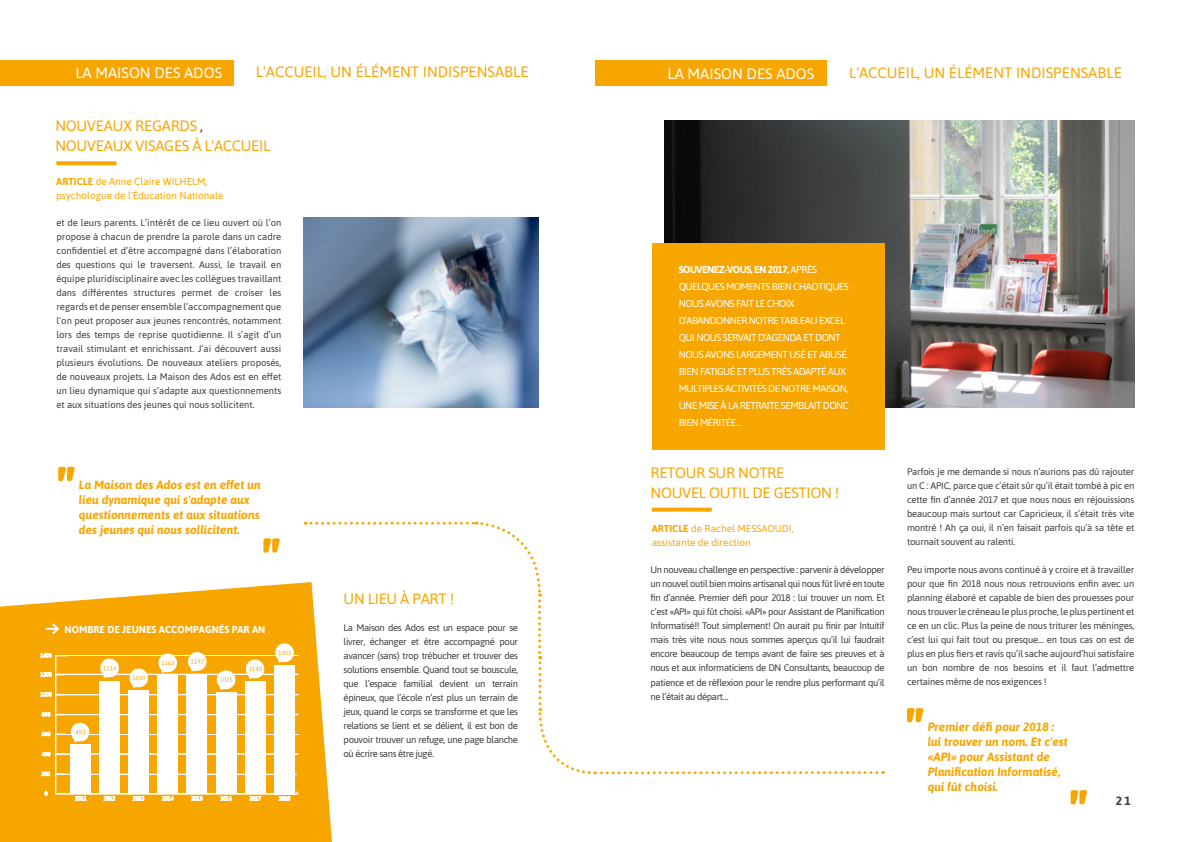
<style>
.page{position:relative;width:1191px;height:842px;background:#fff}
.page>*{position:absolute;margin:0;border:0;box-sizing:border-box;transform-origin:0 0}
.t1{font:15px/20px "Asap";letter-spacing:-.02em;color:#f7a600}
.t2{font:15px "Asap";color:#f7a600}
.t3{font:15px "Asap";color:#fff}
.t4{font:italic 700 12px/15px "Asap";color:#f7a600}
.t5{font:700 12px "Asap";color:#3c3c3b}
.t6{font:10px/17px "Asap";letter-spacing:-.05em;color:#fff}
.t7{font:10px/14px "Asap";color:#f7a600}
.t8{font:700 10px "Asap";color:#fff}
.t9{font:9.5px/14px "Asap";letter-spacing:-.02em;color:#3c3c3b;text-align:justify}
.t10{font:6px "Asap";color:#f7a600}
.s1{color:#3c3c3b}
.s2{font-weight:700}
</style>
<div class="page">
<img style="left:664px;top:120px;width:470px;height:287px">
<div style="left:0;top:60px;width:233px;height:25px;background:#f7a600"></div>
<svg style="left:56px;top:161px;width:60px;height:4px"></svg>
<svg style="left:58px;top:467px;width:17px;height:14px"></svg>
<svg style="left:263px;top:538px;width:17px;height:14px"></svg>
<svg style="left:907px;top:708px;width:16px;height:14px"></svg>
<svg style="left:1070px;top:790px;width:17px;height:14px"></svg>
<img style="left:304px;top:217px;width:235px;height:190px">
<div style="left:595px;top:60px;width:231px;height:25px;background:#f7a600"></div>
<svg style="left:651px;top:508px;width:60px;height:4px"></svg>
<div style="left:651px;top:243px;width:233px;height:207px;background:#f7a600"></div>
<svg style="left:0;top:582px;width:332px;height:260px;fill:#f7a600"></svg>
<svg style="left:46px;top:621px;width:15px;height:15px"></svg>
<svg style="left:40px;top:643px;width:259px;height:158px"></svg>
<svg style="left:305px;top:521px;width:578px;height:255px"></svg>
<h1 class="t3" style="left:75px;top:62px;width:148px">LA MAISON DES ADOS</h1>
<h1 class="t2" style="left:256px;top:61px;width:274px">L'ACCUEIL, UN ÉLÉMENT INDISPENSABLE</h1>
<h1 class="t1" style="left:55px;top:115px;width:216px">NOUVEAUX REGARDS <span class="s1">,<br></span>NOUVEAUX VISAGES À L'ACCUEIL</h1>
<p class="t7" style="left:56px;top:174px;width:169px"><span class="s2">ARTICLE</span> de Anne Claire WILHELM, psychologue de l'Éducation Nationale</p>
<p class="t9" style="left:56px;top:215px;width:226px">et de leurs parents. L’intérêt de ce lieu ouvert où l’on propose à chacun de prendre la parole dans un cadre confidentiel et d’être accompagné dans l’élaboration des questions qui le traversent. Aussi, le travail en équipe pluridisciplinaire avec les collègues travaillant dans différentes structures permet de croiser les regards et de penser ensemble l’accompagnement que l’on peut proposer aux jeunes rencontrés, notamment lors des temps de reprise quotidienne. Il s’agit d’un travail stimulant et enrichissant. J’ai découvert aussi plusieurs évolutions. De nouveaux ateliers proposés, de nouveaux projets. La Maison des Ados est en effet un lieu dynamique qui s’adapte aux questionnements et aux situations des jeunes qui nous sollicitent.</p>
<p class="t4" style="left:79px;top:477px;width:183px">La Maison des Ados est en effet un lieu dynamique qui s'adapte aux questionnements et aux situations des jeunes qui nous sollicitent.</p>
<p class="t8" style="left:65px;top:622px;width:202px">NOMBRE DE JEUNES ACCOMPAGNÉS PAR AN</p>
<p class="t10" style="left:278px;top:648px;width:14px">1303</p>
<h1 class="t1" style="left:344px;top:588px;width:112px">UN LIEU À PART !</h1>
<p class="t9" style="left:344px;top:620px;width:176px">La Maison des Ados est un espace pour se livrer, échanger et être accompagné pour avancer (sans) trop trébucher et trouver des solutions ensemble. Quand tout se bouscule, que l’espace familial devient un terrain épineux, que l’école n’est plus un terrain de jeux, quand le corps se transforme et que les relations se lient et se délient, il est bon de pouvoir trouver un refuge, une page blanche où écrire sans être jugé.</p>
<h1 class="t3" style="left:667px;top:63px;width:148px">LA MAISON DES ADOS</h1>
<h1 class="t2" style="left:849px;top:62px;width:274px">L'ACCUEIL, UN ÉLÉMENT INDISPENSABLE</h1>
<p class="t6" style="left:678px;top:260px;width:172px"><span class="s2">SOUVENEZ-VOUS, EN 2017,</span> APRÈS<br>QUELQUES MOMENTS BIEN CHAOTIQUES<br>NOUS AVONS FAIT LE CHOIX<br>D’ABANDONNER NOTRE TABLEAU EXCEL<br>QUI NOUS SERVAIT D’AGENDA ET DONT<br>NOUS AVONS LARGEMENT USÉ ET ABUSÉ.<br>BIEN FATIGUÉ ET PLUS TRÈS ADAPTÉ AUX<br>MULTIPLES ACTIVITÉS DE NOTRE MAISON,<br>UNE MISE À LA RETRAITE SEMBLAIT DONC<br>BIEN MÉRITÉE…</p>
<h1 class="t1" style="left:650px;top:462px;width:190px">RETOUR SUR NOTRE<br>NOUVEL OUTIL DE GESTION !</h1>
<p class="t7" style="left:651px;top:520px;width:143px"><span class="s2">ARTICLE</span> de Rachel MESSAOUDI, assistante de direction</p>
<p class="t9" style="left:650px;top:563px;width:236px">Un nouveau challenge en perspective : parvenir à développer un nouvel outil bien moins artisanal qui nous fût livré en toute fin d’année. Premier défi pour 2018 : lui trouver un nom. Et c’est «API» qui fût choisi. «API» pour Assistant de Planification Informatisé!! Tout simplement! On aurait pu finir par Intuitif mais très vite nous nous sommes aperçus qu’il lui faudrait encore beaucoup de temps avant de faire ses preuves et à nous et aux informaticiens de DN Consultants, beaucoup de patience et de réflexion pour le rendre plus performant qu’il ne l’était au départ…</p>
<p class="t9" style="left:907px;top:464px;width:229px">Parfois je me demande si nous n’aurions pas dû rajouter un C : APIC, parce que c’était sûr qu’il était tombé à pic en cette fin d’année 2017 et que nous nous en réjouissions beaucoup mais surtout car Capricieux, il s’était très vite montré ! Ah ça oui, il n’en faisait parfois qu’à sa tête et tournait souvent au ralenti.</p>
<p class="t9" style="left:907px;top:562px;width:229px">Peu importe nous avons continué à y croire et à travailler pour que fin 2018 nous nous retrouvions enfin avec un planning élaboré et capable de bien des prouesses pour nous trouver le créneau le plus proche, le plus pertinent et ce en un clic. Plus la peine de nous triturer les méninges, c’est lui qui fait tout ou presque… en tous cas on est de plus en plus fiers et ravis qu’il sache aujourd’hui satisfaire un bon nombre de nos besoins et il faut l’admettre certaines même de nos exigences !</p>
<p class="t4" style="left:927px;top:718px;width:142px">Premier défi pour 2018 : lui trouver un nom. Et c'est «API» pour Assistant de<br>Planification Informatisé, qui fût choisi.</p>
<p class="t5" style="left:1115px;top:792px;width:17px">21</p>
</div>
